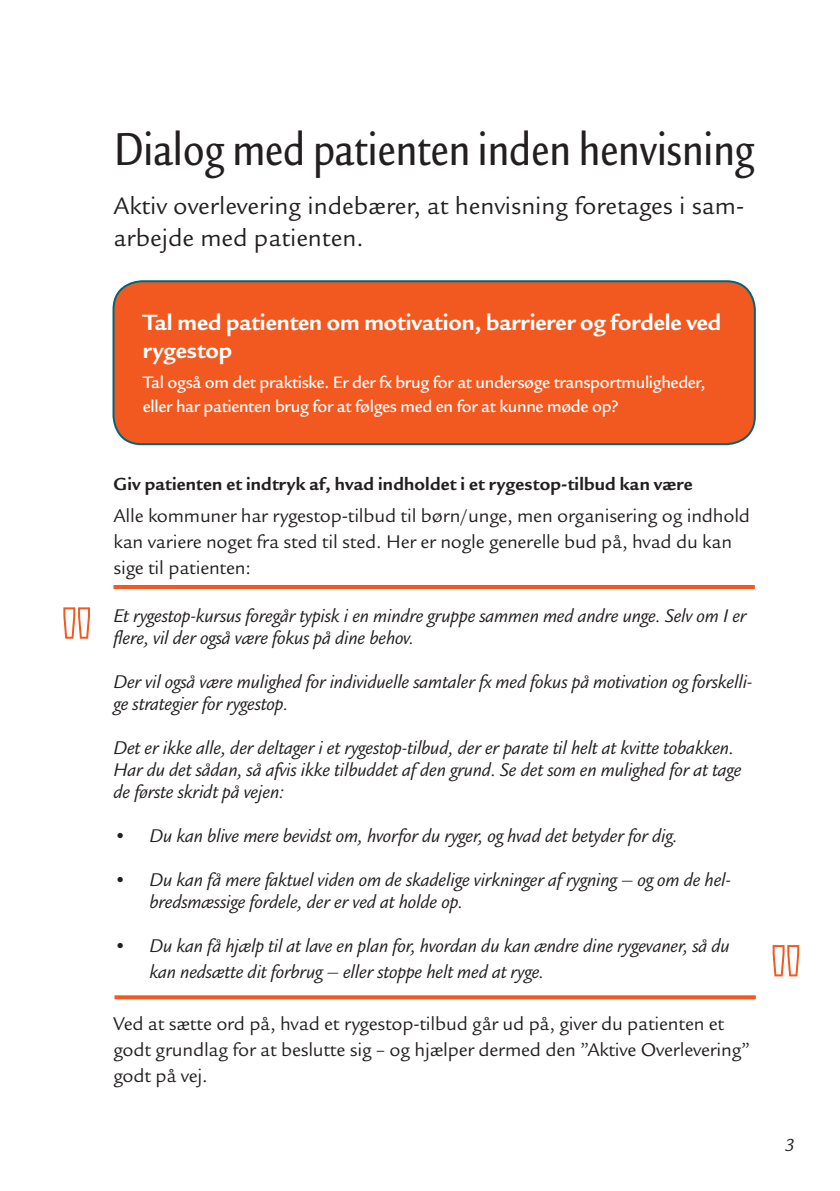
<style>
.page{position:relative;width:840px;height:1191px;background:#fff}
.page>*{position:absolute;margin:0;border:0;box-sizing:border-box;transform-origin:0 0}
.Faktaboks_Tekst_hvid{font:500 94px "Legacy Sans ITC Std";color:#fff}
.Overskrift{font:500 condensed 50px "Legacy Sans ITC Std";letter-spacing:-.01em;color:#231f20}
.Manchet{font:26px/32px "Legacy Sans ITC Std";color:#231f20}
.Faktabox_Overskrift{font:700 24px/28px "Legacy Sans ITC Std";color:#fff}
.Brødtekst{font:italic 20px/22px "Legacy Sans ITC Std";letter-spacing:-.01em;color:#231f20}
.Brødtekst-2{font:20px/26px "Legacy Sans ITC Std";letter-spacing:-.01em;color:#231f20}
.Overskrift_3{font:700 19px "Legacy Sans ITC Std";letter-spacing:.01em;color:#231f20}
.t1{font:italic 19px "Legacy Sans ITC Std";color:#231f20}
.Faktaboks_Tekst_hvid-2{font:500 18px/24px "Legacy Sans ITC Std";letter-spacing:-.02em;color:#fff}
</style>
<div class="page">
<div style="left:113px;top:281px;width:641px;height:163px;background:#f15921;border-radius:28px"></div>
<div style="left:112px;top:280px;width:643px;height:165px;border:2px solid #00657c;border-radius:28px"></div>
<hr style="left:113px;top:585px;width:641px;height:4px;background:#f15921">
<svg style="left:114px;top:995px;width:641px;height:4px;background:#f26633"></svg>
<svg style="left:63px;top:607px;width:27px;height:32px"></svg>
<svg style="left:772px;top:945px;width:28px;height:32px"></svg>
<p class="Faktaboks_Tekst_hvid" style="left:51px;top:586px;width:53px">"</p>
<p class="Overskrift" style="left:113px;top:120px;width:642px">Dialog med patienten inden henvisning</p>
<p class="Manchet" style="left:113px;top:190px;width:632px">Aktiv overlevering indebærer, at henvisning foretages i sam&shy;arbejde med patienten.</p>
<p class="Faktabox_Overskrift" style="left:143px;top:309px;width:579px">Tal med patienten om motivation, barrierer og fordele ved rygestop</p>
<p class="Faktaboks_Tekst_hvid-2" style="left:143px;top:370px;width:563px">Tal også om det praktiske. Er der fx brug for at undersøge transportmuligheder, eller har patienten brug for at følges med en for at kunne møde op?</p>
<p class="Overskrift_3" style="left:113px;top:473px;width:580px">Giv patienten et indtryk af, hvad indholdet i et rygestop-tilbud kan være</p>
<p class="Brødtekst-2" style="left:113px;top:503px;width:637px">Alle kommuner har rygestop-tilbud til børn/unge, men organisering og indhold kan variere noget fra sted til sted. Her er nogle generelle bud på, hvad du kan sige til patienten:</p>
<p class="Brødtekst" style="left:113px;top:605px;width:634px">Et rygestop-kursus foregår typisk i en mindre gruppe sammen med andre unge. Selv om I er flere, vil der også være fokus på dine behov.</p>
<p class="Brødtekst" style="left:113px;top:671px;width:640px">Der vil også være mulighed for individuelle samtaler fx med fokus på motivation og forskelli&shy;ge strategier for rygestop.</p>
<p class="Brødtekst" style="left:113px;top:737px;width:629px">Det er ikke alle, der deltager i et rygestop-tilbud, der er parate til helt at kvitte tobakken.<br>Har du det sådan, så afvis ikke tilbuddet af den grund. Se det som en mulighed for at tage de første skridt på vejen:</p>
<p class="Brødtekst" style="left:113px;top:825px;width:565px">• Du kan blive mere bevidst om, hvorfor du ryger, og hvad det betyder for dig.</p>
<p class="Brødtekst" style="left:149px;top:869px;width:582px;text-indent:-36px">• Du kan få mere faktuel viden om de skadelige virkninger af rygning – og om de hel&shy;bredsmæssige fordele, der er ved at holde op.</p>
<p class="Brødtekst" style="left:149px;top:933px;width:581px;line-height:26px;text-indent:-36px">• Du kan få hjælp til at lave en plan for, hvordan du kan ændre dine rygevaner, så du kan nedsætte dit forbrug – eller stoppe helt med at ryge.</p>
<p class="Brødtekst-2" style="left:113px;top:1011px;width:637px">Ved at sætte ord på, hvad et rygestop-tilbud går ud på, giver du patienten et godt grundlag for at beslutte sig – og hjælper dermed den ”Aktive Overlevering” godt på vej.</p>
<p class="Faktaboks_Tekst_hvid" style="left:759px;top:923px;width:53px">"</p>
<p class="t1" style="left:784px;top:1134px;width:11px">3</p>
</div>
